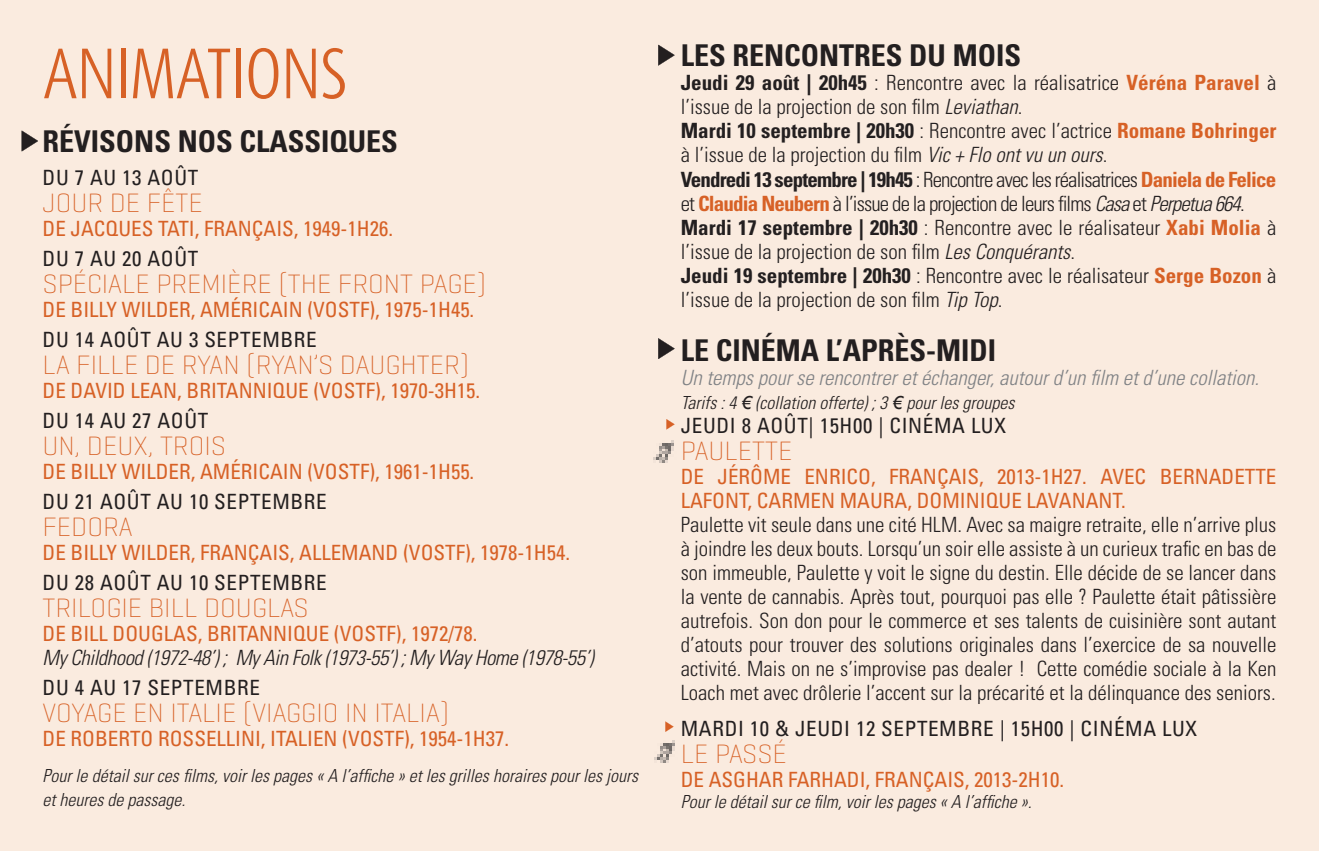
<style>
.page{position:relative;width:1319px;height:851px;background:#fff}
.page>*{position:absolute;margin:0;border:0;box-sizing:border-box;transform-origin:0 0}
.t1{font:300 72px "Dax Condensed";color:#d76126}
.t2{font:700 condensed 30px "Univers";color:#231f20}
.t3{font:200 27px "Geogrotesque";color:#d76126}
.t4{font:300 condensed 21px/24px "Univers";color:#231f20}
.t5{font:condensed 21px/24px "Univers";color:#d76126}
.t6{font:condensed 21px "Univers";letter-spacing:.03em;color:#231f20}
.t7{font:italic 300 condensed 21px "Univers";color:#808285}
.t8{font:italic 300 condensed 21px "Univers";letter-spacing:-.02em;color:#231f20}
.t9{font:italic 300 condensed 18px/24px "Univers";color:#231f20}
.s1{font-weight:700}
.s2{font-weight:700;color:#d76126}
.s3{font-style:italic}
.s4{font-family:"Arial";font-weight:400;font-stretch:normal}
</style>
<div class="page">
<div style="left:0;top:0;width:1318px;height:850px;background:#faebdf"></div>
<svg style="left:658px;top:45px;width:16px;height:20px"></svg>
<svg style="left:658px;top:338px;width:16px;height:21px"></svg>
<svg style="left:22px;top:131px;width:16px;height:20px"></svg>
<img style="left:653px;top:440px;width:21px;height:23px">
<img style="left:654px;top:740px;width:21px;height:22px">
<svg style="left:666px;top:419px;width:8px;height:10px"></svg>
<svg style="left:665px;top:721px;width:8px;height:10px"></svg>
<h1 class="t1" style="left:43px;top:34px;width:307px">ANIMATIONS</h1>
<h2 class="t2" style="left:43px;top:122px;width:243px">Révisons nos classi</h2>
<h2 class="t2" style="left:329px;top:122px;width:66px">ques</h2>
<p class="t6" style="left:43px;top:164px;width:157px">DU 7 AU 13 AOÛT</p>
<p class="t3" style="left:43px;top:185px;width:162px">JOUR DE FÊTE</p>
<p class="t5" style="left:43px;top:216px;width:352px">DE JACQUES TATI, FRANÇAIS, 1949-1H26.</p>
<p class="t6" style="left:43px;top:245px;width:157px">DU 7 AU 20 AOÛT</p>
<p class="t3" style="left:43px;top:266px;width:445px">SPÉCIALE PREMIÈRE (THE FRONT PAGE)</p>
<p class="t5" style="left:43px;top:297px;width:433px">DE B ILLY WILD ER, AMÉRICAIN (VOSTF), 1975-1H45.</p>
<p class="t6" style="left:43px;top:326px;width:276px">DU 14 AOÛT AU 3 SEPTEMBRE</p>
<p class="t3" style="left:43px;top:347px;width:428px">LA FILLE DE RYAN (RYAN’S DAUGHTER)</p>
<p class="t5" style="left:43px;top:378px;width:439px">DE DAVID LEAN, BRITANNIQUE (VOSTF), 1970-3H15.</p>
<p class="t6" style="left:43px;top:407px;width:167px">DU 14 AU 27 AOÛT</p>
<p class="t3" style="left:43px;top:428px;width:185px">U N, DEUX, TROIS</p>
<p class="t5" style="left:43px;top:459px;width:433px">D E B ILLY WILD ER, AMÉRICAIN (VOSTF), 1961-1H55.</p>
<p class="t6" style="left:43px;top:488px;width:286px">DU 21 AOÛT AU 10 SEPTEMBRE</p>
<p class="t3" style="left:43px;top:509px;width:90px">FEDORA</p>
<p class="t5" style="left:43px;top:540px;width:529px">DE B ILLY WILD ER, FRANÇAIS, ALLEMAND (VOSTF), 1978-1H54.</p>
<p class="t6" style="left:43px;top:569px;width:286px">DU 28 AOÛT AU 10 SEPTEMBRE</p>
<p class="t3" style="left:43px;top:590px;width:268px">TRILOGIE BILL DOUGLAS</p>
<p class="t5" style="left:43px;top:621px;width:436px">DE B ILL DOUGLAS, BRITANNIQUE (VOSTF), 1972/78.</p>
<p class="t8" style="left:43px;top:644px;width:552px">My Childhood (1972-48’) ; My Ain Folk (1973-55’) ; My Way Home (1978-55’)</p>
<p class="t6" style="left:43px;top:674px;width:219px">DU 4 AU 17 SEPTEMBRE</p>
<p class="t3" style="left:43px;top:695px;width:408px">VOYAGE EN ITALIE (VIAGGIO IN ITALIA)</p>
<p class="t5" style="left:43px;top:726px;width:468px">D E ROBERTO ROSSELLINI, ITALIEN (VOSTF), 1954-1H37.</p>
<p class="t9" style="left:43px;top:763px;width:597px">Pour le détail sur ces films, voir les pages « A l’affiche » et les grilles horaires pour les jours et heures de passage.</p>
<h2 class="t2" style="left:680px;top:37px;width:327px">Les Rencontres du mois</h2>
<p class="t4" style="left:680px;top:71px;width:597px"><span class="s1">Jeudi 29 août | 20h45</span> : Rencontre avec la réalisatrice <span class="s2">Véréna Paravel</span> à l’issue de la projection de son film <span class="s3">Leviathan</span>.<br><span class="s1">Mardi 10 septembre | 20h30</span> : Rencontre avec l’actrice <span class="s2">Romane Bohringer </span>à l’issue de la projection du film <span class="s3">Vic + Flo ont vu un ours</span>.<br><span class="s1">Vendredi 13 septembre | 19h45</span> : Rencontre avec les réalisatrices <span class="s2">Daniela de Felice </span>et <span class="s2">Claudia Neubern</span> à l’issue de la projection de leurs films <span class="s3">Casa</span> et <span class="s3">Perpetua 664</span>.<br><span class="s1">Mardi 17 septembre | 20h30</span> : Rencontre avec le réalisateur <span class="s2">Xabi Molia</span> à l’issue de la projection de son film <span class="s3">Les Conquérants</span>.<br><span class="s1">Jeudi 19 septembre | 20h30</span> : Rencontre avec le réalisateur <span class="s2">Serge Bozon</span> à l’issue de la projection de son film <span class="s3">Tip Top</span>.</p>
<h2 class="t2" style="left:680px;top:331px;width:292px">Le Cinéma l’Après-midi</h2>
<p class="t7" style="left:680px;top:364px;width:580px">Un temps pour se rencontrer et échanger, autour d’un film et d’une collation.</p>
<p class="t9" style="left:680px;top:390px;width:335px">Tarifs : 4 <span class="s4">€</span> (collation offerte) ; 3 <span class="s4">€</span> pour les groupes</p>
<p class="t6" style="left:680px;top:412px;width:327px">JEUD I 8 AOÛT| 15H00 | CINÉMA LUX</p>
<p class="t3" style="left:680px;top:433px;width:113px">PAULETTE</p>
<p class="t5" style="left:680px;top:464px;width:597px">DE JÉRÔME ENRICO, FRANÇAIS, 2013-1H27. AVEC B ERNAD ETTE<br>LAFONT, CARMEN MAURA, DOMINIQUE LAVANANT.</p>
<p class="t4" style="left:680px;top:512px;width:597px;text-align:justify">Paulette vit seule dans une cité HLM. Avec sa maigre retraite, elle n’arrive plus à joindre les deux bouts. Lorsqu’un soir elle assiste à un curieux trafic en bas de son immeuble, Paulette y voit le signe du destin. Elle décide de se lancer dans la vente de cannabis. Après tout, pourquoi pas elle ? Paulette était pâtissière autrefois. Son don pour le commerce et ses talents de cuisinière sont autant d’atouts pour trouver des solutions originales dans l’exercice de sa nouvelle activité. Mais on ne s’improvise pas dealer ! Cette comédie sociale à la Ken Loach met avec drôlerie l’accent sur la précarité et la délinquance des seniors.</p>
<p class="t6" style="left:680px;top:715px;width:518px">MARD I 10 &amp; J EUD I 12 SEPTEMBRE | 15H00 | CINÉMA LUX</p>
<p class="t3" style="left:680px;top:736px;width:108px">LE PASSÉ</p>
<p class="t5" style="left:680px;top:767px;width:384px">D E ASGHAR FARHAD I, FRANÇAIS, 2013-2H10.</p>
<p class="t9" style="left:680px;top:789px;width:352px">Pour le détail sur ce film, voir les pages « A l’affiche ».</p>
</div>
